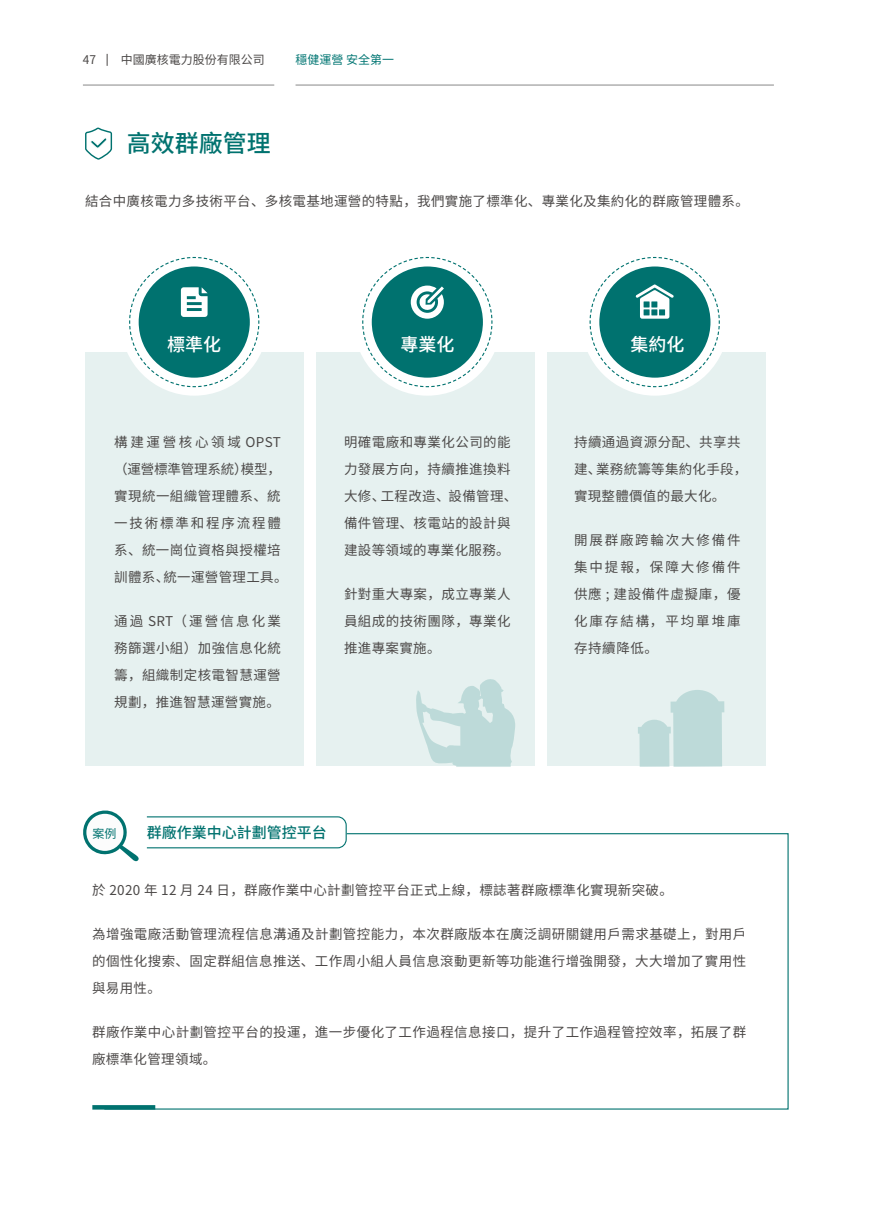
<style>
.page{position:relative;width:893px;height:1212px;background:#fff}
.page>*{position:absolute;margin:0;border:0;box-sizing:border-box;transform-origin:0 0}
.t1{font:500 24px "Source Han Sans CN";color:#00726f}
.t2{font:500 18px "Source Han Sans CN";color:#fff}
.t3{font:500 15px "Source Han Sans CN";color:#00726f}
.t4{font:13.5px/27px "Source Han Sans CN";letter-spacing:.03em;color:#4c4948;text-align:justify}
.t5{font:12px "Source Han Sans CN";color:#4c4948}
.t6{font:12px "Source Han Sans CN";color:#027673}
.t7{font:12px "Source Han Sans CN";color:#00726f}
</style>
<div class="page">
<hr style="left:83px;top:85px;width:191px;height:1px;background:#898989">
<hr style="left:296px;top:85px;width:478px;height:1px;background:#898989">
<svg style="left:107px;top:54px;width:1px;height:12px"></svg>
<svg style="left:85px;top:127px;width:27px;height:33px"></svg>
<svg style="left:83px;top:810px;width:44px;height:45px"></svg>
<div style="left:86px;top:814px;width:37px;height:37px;background:#fcfcfc;border-radius:50%"></div>
<svg style="left:146px;top:816px;width:201px;height:16px"></svg>
<svg style="left:103px;top:832px;width:686px;height:278px"></svg>
<svg style="left:92px;top:1105px;width:63px;height:4px"></svg>
<div style="left:85px;top:352px;width:218px;height:414px;background:#e6f1f0"></div>
<div style="left:316px;top:352px;width:219px;height:414px;background:#e6f1f0"></div>
<div style="left:548px;top:352px;width:218px;height:414px;background:#e6f1f0"></div>
<div style="left:121px;top:248px;width:147px;height:148px;border:18px solid #fff;border-radius:50%"></div>
<div style="left:354px;top:248px;width:147px;height:148px;border:18px solid #fff;border-radius:50%"></div>
<div style="left:581px;top:248px;width:147px;height:148px;border:18px solid #fff;border-radius:50%"></div>
<svg style="left:415px;top:676px;width:101px;height:91px;background:#cfe4e3"></svg>
<svg style="left:638px;top:690px;width:86px;height:77px;background:#c7e0df"></svg>
<svg style="left:129px;top:256px;width:131px;height:132px"></svg>
<svg style="left:362px;top:256px;width:131px;height:132px"></svg>
<svg style="left:589px;top:256px;width:131px;height:132px"></svg>
<p class="t5" style="left:83px;top:53px;width:15px">47</p>
<p class="t5" style="left:121px;top:53px;width:145px">中國廣核電力股份有限公司</p>
<p class="t6" style="left:296px;top:53px;width:100px">穩健運營 安全第一</p>
<h1 class="t1" style="left:127px;top:130px;width:145px">高效群廠管理</h1>
<p class="t4" style="left:85px;top:188px;width:665px">結合中廣核電力多技術平台、多核電基地運營的特點，我們實施了標準化、專業化及集約化的群廠管理體系。</p>
<h2 class="t2" style="left:167px;top:334px;width:55px">標準化</h2>
<h2 class="t2" style="left:400px;top:334px;width:55px">專業化</h2>
<h2 class="t2" style="left:630px;top:334px;width:55px">集約化</h2>
<p class="t4" style="left:114px;top:429px;width:175px;text-align:left">構建運營核心領域 OPST（運營標準管理系統）模型，實現統一組織管理體系、統一技術標準和程序流程體系、統一崗位資格與授權培訓體系、統一運營管理工具。</p>
<p class="t4" style="left:114px;top:608px;width:168px">通過 SRT（運營信息化業務篩選小組）加強信息化統籌，組織制定核電智慧運營規劃，推進智慧運營實施。</p>
<p class="t4" style="left:344px;top:429px;width:175px;text-align:left">明確電廠和專業化公司的能力發展方向，持續推進換料大修、工程改造、 設備管理、備件管理、核電站的設計與建設等領域的專業化服務。</p>
<p class="t4" style="left:344px;top:581px;width:168px">針對重大專案，成立專業人員組成的技術團隊，專業化推進專案實施。</p>
<p class="t7" style="left:92px;top:826px;width:26px">案例</p>
<p class="t3" style="left:147px;top:824px;width:181px">群廠作業中心計劃管控平台</p>
<p class="t4" style="left:574px;top:429px;width:175px;text-align:left">持續通過資源分配、共享共建、業務統籌等集約化手段，實現整體價值的最大化。</p>
<p class="t4" style="left:574px;top:527px;width:168px">開展群廠跨輪次大修備件集中提報，保障大修備件供應 ; 建設備件虛擬庫，優化庫存結構，平均單堆庫存持續降低。</p>
<p class="t4" style="left:92px;top:876px;width:582px">於 2020 年 12 月 24 日，群廠作業中心計劃管控平台正式上線，標誌著群廠標準化實現新突破。</p>
<p class="t4" style="left:92px;top:920px;width:656px">為增強電廠活動管理流程信息溝通及計劃管控能力，本次群廠版本在廣泛調研關鍵用戶需求基礎上，對用戶的個性化搜索、固定群組信息推送、工作周小組人員信息滾動更新等功能進行增強開發，大大增加了實用性與易用性。</p>
<p class="t4" style="left:92px;top:1018px;width:656px">群廠作業中心計劃管控平台的投運，進一步優化了工作過程信息接口，提升了工作過程管控效率，拓展了群廠標準化管理領域。</p>
</div>
